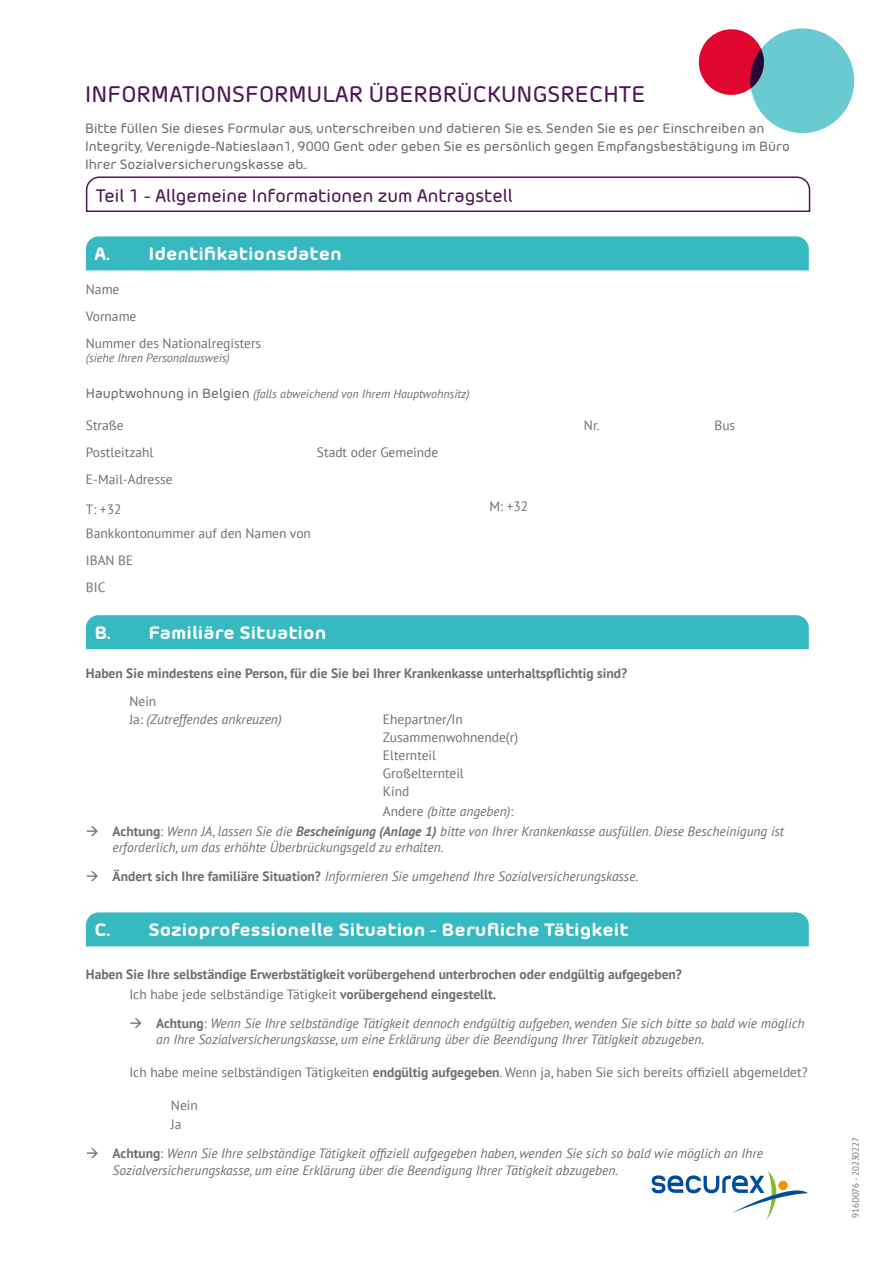
<style>
.page{position:relative;width:893px;height:1263px;background:#fff}
.page>*{position:absolute;margin:0;border:0;box-sizing:border-box;transform-origin:0 0}
.t1{font:500 22.5px "Morebi Rounded";letter-spacing:.005em;color:#4d1656}
.t2{font:900 18px "Morebi Rounded";color:#fff}
.t3{font:500 18px "Morebi Rounded";color:#4d1656}
.t4{font:italic 13.5px/16.2px "PT Sans";color:#706f6f}
.t5{font:13.5px/27px "PT Sans";color:#706f6f}
.t6{font:700 13.5px/20.2px "PT Sans";color:#706f6f}
.t7{font:500 13.5px/18px "Morebi Rounded";color:#706f6f}
.t8{font:italic 12px "PT Sans";color:#706f6f}
.t9{font:9px "PT Sans";color:#706f6f}
.s1{font-family:"Morebi Rounded";font-weight:500;font-style:normal;font-size:13.5px}
.s2{font-style:normal}
.s3{font-weight:700;font-style:normal}
.s4{font-weight:700}
.s5{font-weight:400}
</style>
<div class="page">
<div style="left:750px;top:28px;width:104px;height:105px;background:#69cad1;border-radius:50%"></div>
<svg style="left:698px;top:29px;width:70px;height:70px"></svg>
<svg style="left:652px;top:1171px;width:156px;height:49px"></svg>
<svg style="left:85px;top:176px;width:726px;height:36px"></svg>
<div style="left:86px;top:236px;width:723px;height:34px;background:#37b9c2"></div>
<div style="left:86px;top:615px;width:723px;height:34px;background:#37b9c2"></div>
<div style="left:86px;top:912px;width:723px;height:34px;background:#37b9c2"></div>
<h1 class="t1" style="left:85px;top:78px;width:562px">INFORMATIONSFORMULAR ÜBERBRÜCKUNGSRECHTE</h1>
<p class="t7" style="left:85px;top:118px;width:706px">Bitte füllen Sie dieses Formular aus, unterschreiben und datieren Sie es. Senden Sie es per Einschreiben an<br>Integrity, Verenigde-Natieslaan1, 9000 Gent oder geben Sie es persönlich gegen Empfangsbestätigung im Büro<br>Ihrer Sozialversicherungskasse ab..</p>
<h2 class="t3" style="left:96px;top:182px;width:418px">Teil 1 - Allgemeine Informationen zum Antragstell</h2>
<h2 class="t2" style="left:94px;top:240px;width:249px">A. Identifikationsdaten</h2>
<p class="t5" style="left:86px;top:276px;width:177px">Name<br>Vorname<br>Nummer des Nationalregisters</p>
<p class="t8" style="left:86px;top:350px;width:145px">(siehe Ihren Personalausweis)</p>
<p class="t8" style="left:86px;top:386px;width:385px"><span class="s1">Hauptwohnung in Belgien</span> (falls abweichend von Ihrem Hauptwohnsitz)</p>
<p class="t5" style="left:86px;top:412px;width:39px">Straße</p>
<p class="t5" style="left:584px;top:412px;width:17px">Nr.</p>
<p class="t5" style="left:714px;top:412px;width:22px">Bus</p>
<p class="t5" style="left:86px;top:439px;width:69px">Postleitzahl</p>
<p class="t5" style="left:317px;top:439px;width:123px">Stadt oder Gemeinde</p>
<p class="t5" style="left:86px;top:466px;width:88px">E-Mail-Adresse</p>
<p class="t5" style="left:86px;top:496px;width:37px">T: +32</p>
<p class="t5" style="left:489px;top:493px;width:40px">M: +32</p>
<p class="t5" style="left:86px;top:520px;width:227px">Bankkontonummer auf den Namen von<br>IBAN BE<br>BIC</p>
<h2 class="t2" style="left:94px;top:619px;width:233px">B. Familiäre Situation</h2>
<p class="t6" style="left:86px;top:663px;width:543px">Haben Sie mindestens eine Person, für die Sie bei Ihrer Krankenkasse unterhaltspflichtig sind?</p>
<p class="t4" style="left:129px;top:692px;width:154px;line-height:18px"><span class="s2">Nein<br>Ja:</span> (Zutreffendes ankreuzen)</p>
<p class="t5" style="left:383px;top:710px;width:137px;line-height:18px">Ehepartner/In<br>Zusammenwohnende(r)<br>Elternteil<br>Großelternteil<br>Kind</p>
<p class="t4" style="left:383px;top:803px;width:132px"><span class="s2">Andere</span> (bitte angeben)<span class="s2">:</span></p>
<p class="t4" style="left:113px;top:822px;width:673px;text-indent:-27px">→ <span class="s3">Achtung</span><span class="s2">:</span> Wenn JA, lassen Sie die <span class="s4">Bescheinigung (Anlage 1)</span> bitte von Ihrer Krankenkasse ausfüllen. Diese Bescheinigung ist erforderlich, um das erhöhte Überbrückungsgeld zu erhalten.</p>
<p class="t4" style="left:86px;top:868px;width:554px">→ <span class="s3">Ändert sich Ihre familiäre Situation?</span> Informieren Sie umgehend Ihre Sozialversicherungskasse.</p>
<h2 class="t2" style="left:94px;top:916px;width:536px">C. Sozioprofessionelle Situation - Berufliche Tätigkeit</h2>
<p class="t6" style="left:129px;top:964px;width:554px;text-indent:-43px">Haben Sie Ihre selbständige Erwerbstätigkeit vorübergehend unterbrochen oder endgültig aufgegeben?<br><span class="s5">Ich habe jede selbständige Tätigkeit</span> vorübergehend eingestellt.</p>
<p class="t4" style="left:156px;top:1015px;width:650px;text-indent:-27px">→ <span class="s3">Achtung</span><span class="s2">:</span> Wenn Sie Ihre selbständige Tätigkeit dennoch endgültig aufgeben, wenden Sie sich bitte so bald wie möglich an Ihre Sozialversicherungskasse, um eine Erklärung über die Beendigung Ihrer Tätigkeit abzugeben.</p>
<p class="t5" style="left:129px;top:1059px;width:680px">Ich habe meine selbständigen Tätigkeiten <span class="s4">endgültig aufgegeben</span>. Wenn ja, haben Sie sich bereits offiziell abgemeldet?</p>
<p class="t5" style="left:171px;top:1095px;width:28px;line-height:19.6px">Nein<br>Ja</p>
<p class="t4" style="left:113px;top:1145px;width:652px;text-indent:-27px">→ <span class="s3">Achtung</span><span class="s2">:</span> Wenn Sie Ihre selbständige Tätigkeit offiziell aufgegeben haben, wenden Sie sich so bald wie möglich an Ihre<br>Sozialversicherungskasse, um eine Erklärung über die Beendigung Ihrer Tätigkeit abzugeben.</p>
<p class="t9" style="left:850px;top:1218px;width:83px;rotate:-90deg">916D076 - 20230227</p>
</div>
